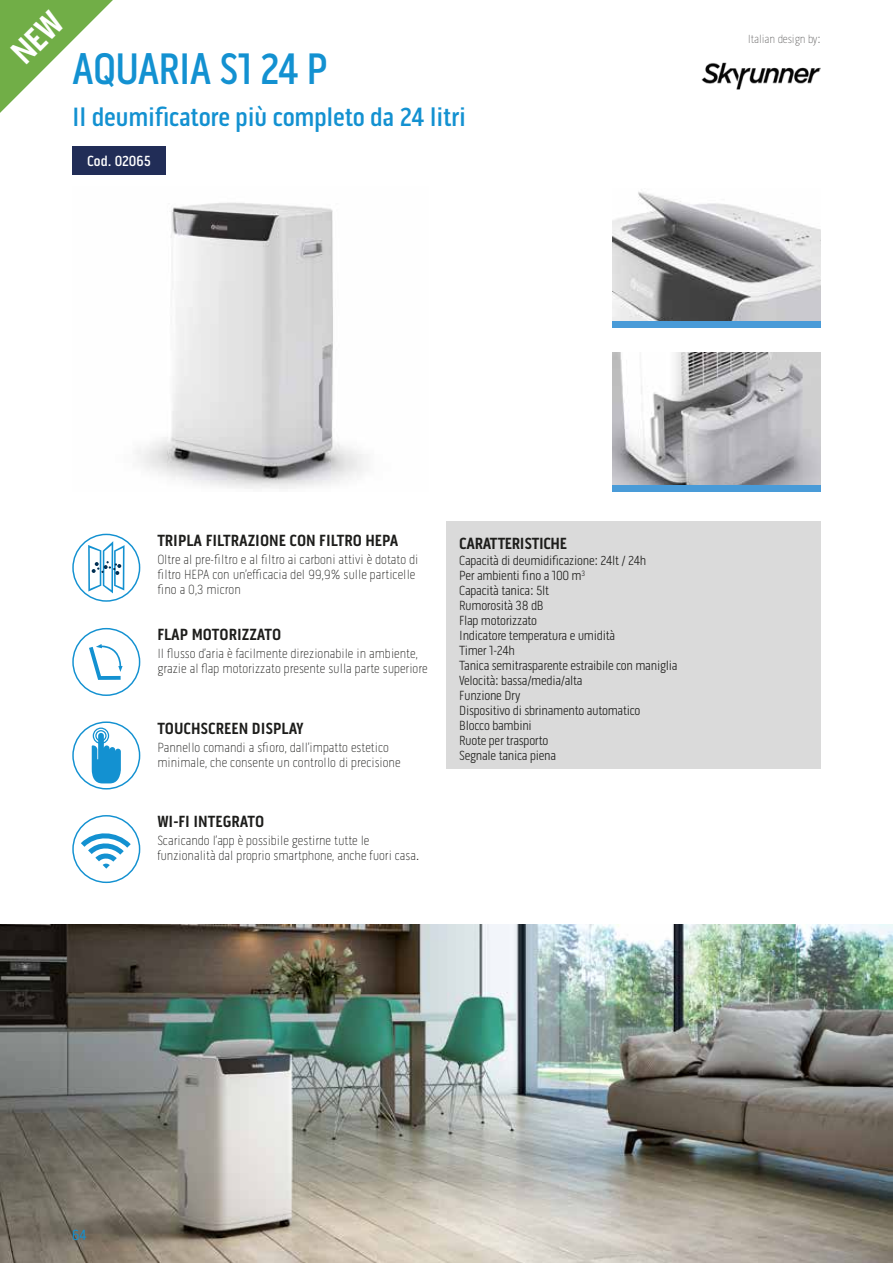
<style>
.page{position:relative;width:893px;height:1263px;background:#fff}
.page>*{position:absolute;margin:0;border:0;box-sizing:border-box;transform-origin:0 0}
.t1{font:500 45px "Pill Gothic 300 mg";letter-spacing:-.02em;color:#1391d1;scale:.95 1}
.t2{font:500 27px "Pill Gothic 300 mg";letter-spacing:-.01em;color:#1391d1}
.t3{font:700 16.5px "Pill Gothic 300 mg";color:#1d1d1b}
.t4{font:700 16.5px "Pill Gothic 300 mg";letter-spacing:-.02em;color:#1d1d1b}
.t5{font:500 15px "Pill Gothic 300 mg";color:#fff}
.t6{font:15px "Pill Gothic 300 mg";color:#1391d1}
.t7{font:100 13.5px/15px "Pill Gothic 300 mg";color:#1d1d1b}
.t8{font:300 13.5px/15px "Pill Gothic 300 mg";letter-spacing:-.02em;color:#1d1d1b}
.t9{font:100 12px "Pill Gothic 300 mg";letter-spacing:-.01em;color:#646363}
</style>
<div class="page">
<svg style="left:88px;top:541px;width:37px;height:52px"></svg>
<div style="left:72px;top:534px;width:68px;height:68px;border:1px solid #1391d1;border-radius:50%"></div>
<svg style="left:72px;top:628px;width:68px;height:68px"></svg>
<div style="left:72px;top:721px;width:68px;height:68px;border:1px solid #1391d1;border-radius:50%"></div>
<svg style="left:92px;top:727px;width:29px;height:56px"></svg>
<svg style="left:81px;top:833px;width:50px;height:36px"></svg>
<div style="left:72px;top:815px;width:68px;height:68px;border:1px solid #1391d1;border-radius:50%"></div>
<div style="left:446px;top:521px;width:375px;height:248px;background:#dadada"></div>
<img style="left:702px;top:62px;width:119px;height:28px">
<img style="left:136px;top:202px;width:228px;height:287px">
<img style="left:612px;top:191px;width:209px;height:130px">
<div style="left:612px;top:321px;width:209px;height:7px;background:#499bd8"></div>
<img style="left:612px;top:353px;width:209px;height:132px">
<div style="left:612px;top:485px;width:209px;height:7px;background:#499bd8"></div>
<div style="left:72px;top:146px;width:94px;height:28px;background:#212d57"></div>
<img style="left:0;top:925px;width:893px;height:338px">
<svg style="left:0;top:0;width:113px;height:113px"></svg>
<h1 class="t1" style="left:72px;top:43px;width:270px">AQUARIA S1 24 P</h1>
<h2 class="t2" style="left:72px;top:101px;width:395px">Il deumificatore più completo da 24 litri</h2>
<p class="t5" style="left:87px;top:152px;width:65px">Cod. 02065</p>
<p class="t9" style="left:748px;top:32px;width:74px">Italian design by:</p>
<p class="t3" style="left:157px;top:530px;width:242px">TRIPLA FILTRAZIONE CON FILTRO HEPA</p>
<p class="t7" style="left:157px;top:552px;width:263px">Oltre al pre-filtro e al filtro ai carboni attivi è dotato di filtro HEPA con un’efficacia del 99,9% sulle particelle fino a 0,3 micron</p>
<p class="t3" style="left:157px;top:625px;width:125px">FLAP MOTORIZZATO</p>
<p class="t7" style="left:157px;top:646px;width:272px">Il flusso d’aria è facilmente direzionabile in ambiente, grazie al flap motorizzato presente sulla parte superiore</p>
<p class="t3" style="left:157px;top:718px;width:148px">TOUCHSCREEN DISPLAY</p>
<p class="t7" style="left:157px;top:740px;width:245px">Pannello comandi a sfioro, dall’impatto estetico minimale, che consente un controllo di precisione</p>
<p class="t3" style="left:157px;top:812px;width:108px">WI-FI INTEGRATO</p>
<p class="t7" style="left:157px;top:833px;width:263px">Scaricando l’app è possibile gestirne tutte le funzionalità dal proprio smartphone, anche fuori casa.</p>
<p class="t4" style="left:459px;top:533px;width:109px">CARATTERISTICHE</p>
<p class="t8" style="left:459px;top:553px;width:220px">Capacità di deumidificazione: 24lt / 24h<br>Per ambienti fino a 100 m<sup>3<br></sup>Capacità tanica: 5lt<br>Rumorosità 38 dB<br>Flap motorizzato<br>Indicatore temperatura e umidità<br>Timer 1-24h<br>Tanica semitrasparente estraibile con maniglia<br>Velocità: bassa/media/alta<br>Funzione Dry<br>Dispositivo di sbrinamento automatico<br>Blocco bambini<br>Ruote per trasporto<br>Segnale tanica piena</p>
<p class="t6" style="left:72px;top:1226px;width:16px">64</p>
</div>
